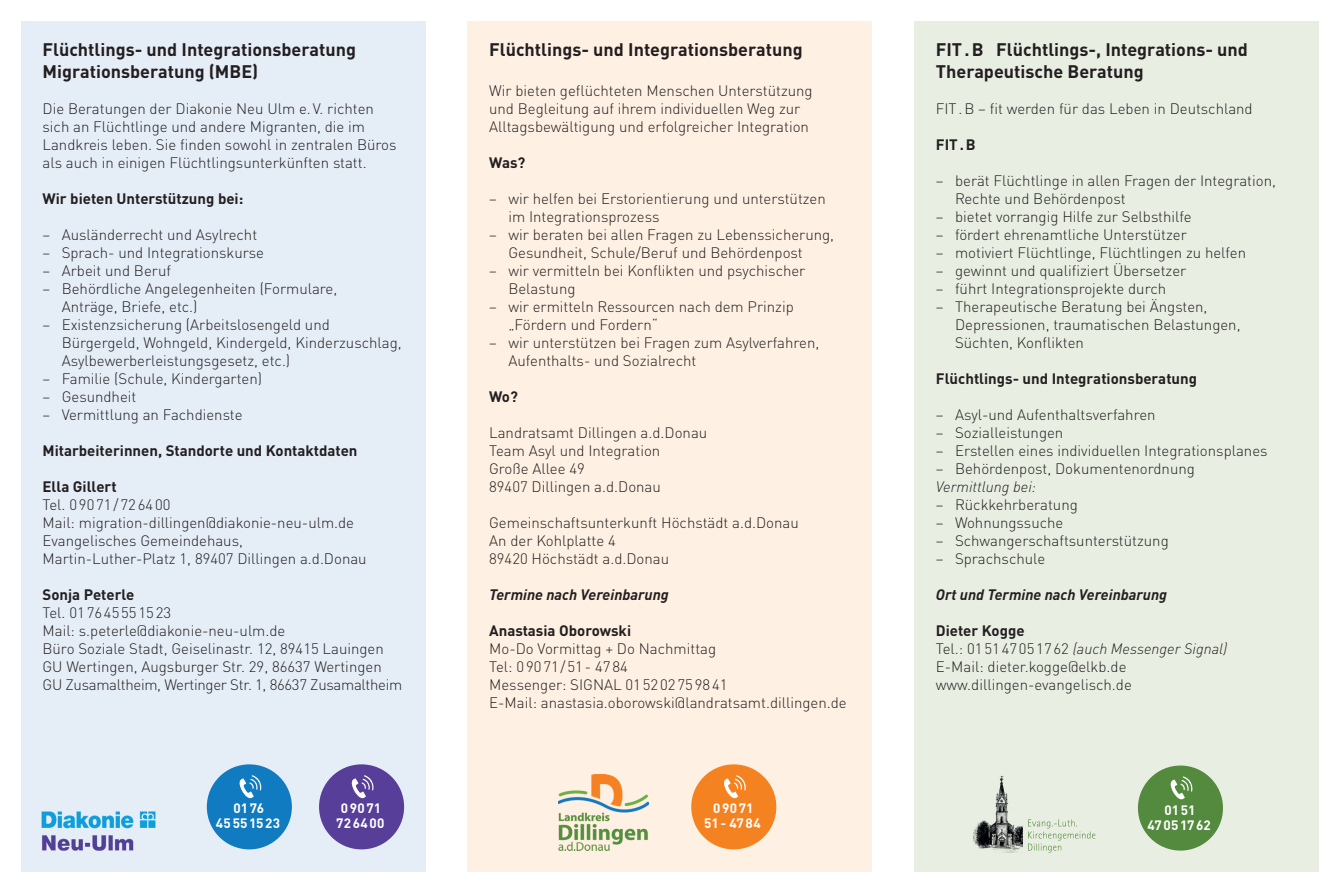
<style>
.page{position:relative;width:1340px;height:893px;background:#fff}
.page>*{position:absolute;margin:0;border:0;box-sizing:border-box;transform-origin:0 0}
.t1{font:700 18px/21.6px "DINOT";color:#231f20}
.t2{font:300 15px/18px "DINOT";color:#231f20}
.t3{font:700 15px "DINOT";color:#231f20}
.t4{font:italic 700 15px "DINOT";color:#231f20}
.t5{font:italic 300 15px "DINOT";color:#231f20}
.t6{font:700 13.5px/15px "DINOT";letter-spacing:.005em;color:#fff;text-align:center}
.s1{font-weight:700}
.s2{font-style:italic}
</style>
<div class="page">
<div style="left:468px;top:21px;width:404px;height:851px;background:#fef0e2"></div>
<div style="left:21px;top:21px;width:404px;height:851px;background:#e5edf7"></div>
<div style="left:914px;top:21px;width:404px;height:851px;background:#e9eee3"></div>
<img style="left:41px;top:811px;width:115px;height:40px">
<img style="left:558px;top:774px;width:90px;height:76px">
<div style="left:207px;top:764px;width:85px;height:85px;background:#107bc1;border-radius:50%"></div>
<svg style="left:239px;top:775px;width:22px;height:23px"></svg>
<div style="left:319px;top:764px;width:85px;height:85px;background:#573e99;border-radius:50%"></div>
<svg style="left:352px;top:775px;width:21px;height:23px"></svg>
<div style="left:691px;top:764px;width:85px;height:85px;background:#f58220;border-radius:50%"></div>
<svg style="left:724px;top:775px;width:21px;height:23px"></svg>
<div style="left:1137px;top:765px;width:85px;height:86px;background:#548a3d;border-radius:50%"></div>
<svg style="left:1170px;top:776px;width:22px;height:23px"></svg>
<img style="left:973px;top:776px;width:49px;height:76px">
<svg style="left:1028px;top:819px;width:67px;height:34px"></svg>
<p class="t1" style="left:43px;top:38px;width:315px">Flüchtlings- und Integrationsberatung<br>Migrationsberatung (MBE)</p>
<p class="t2" style="left:43px;top:99px;width:355px">Die Beratungen der Diakonie Neu Ulm e. V. richten sich an Flüchtlinge und andere Migranten, die im Landkreis leben. Sie finden sowohl in zentralen Büros als auch in einigen Flüchtlingsunterkünften statt.</p>
<p class="t3" style="left:43px;top:189px;width:202px">Wir bieten Unterstützung bei:</p>
<p class="t2" style="left:43px;top:225px;width:216px">– Ausländerrecht und Asylrecht</p>
<p class="t2" style="left:43px;top:243px;width:223px">– Sprach- und Integrationskurse</p>
<p class="t2" style="left:43px;top:261px;width:130px">– Arbeit und Beruf</p>
<p class="t2" style="left:62px;top:279px;width:277px;text-indent:-19px">– Behördliche Angelegenheiten (Formulare,<br>Anträge, Briefe, etc.)</p>
<p class="t2" style="left:62px;top:315px;width:341px;text-indent:-19px">– Existenzsicherung (Arbeitslosengeld und<br>Bürgergeld, Wohngeld, Kindergeld, Kinderzuschlag,<br>Asylbewerberleistungsgesetz, etc.)</p>
<p class="t2" style="left:43px;top:369px;width:221px">– Familie (Schule, Kindergarten)</p>
<p class="t2" style="left:43px;top:387px;width:95px">– Gesundheit</p>
<p class="t2" style="left:43px;top:405px;width:201px">– Vermittlung an Fachdienste</p>
<p class="t3" style="left:43px;top:441px;width:316px">Mitarbeiterinnen, Standorte und Kontaktdaten</p>
<p class="t3" style="left:43px;top:477px;width:76px">Ella Gillert</p>
<p class="t2" style="left:43px;top:495px;width:326px">Tel. 0 90 71 / 72 64 00<br>Mail: migration-dillingen@diakonie-neu-ulm.de Evangelisches Gemeindehaus, Martin-Luther-Platz 1, 89407 Dillingen a.d.Donau</p>
<p class="t3" style="left:43px;top:585px;width:93px">Sonja Peterle</p>
<p class="t2" style="left:43px;top:603px;width:361px">Tel. 01 76 45 55 15 23<br>Mail: s.peterle@diakonie-neu-ulm.de<br>Büro Soziale Stadt, Geiselinastr. 12, 89415 Lauingen GU Wertingen, Augsburger Str. 29, 86637 Wertingen GU Zusamaltheim, Wertinger Str. 1, 86637 Zusamaltheim</p>
<p class="t1" style="left:489px;top:38px;width:315px">Flüchtlings- und Integrationsberatung</p>
<p class="t2" style="left:489px;top:81px;width:325px">Wir bieten geflüchteten Menschen Unterstützung und Begleitung auf ihrem individuellen Weg zur<br>Alltagsbewältigung und erfolgreicher Integration</p>
<p class="t3" style="left:489px;top:153px;width:38px">Was?</p>
<p class="t2" style="left:508px;top:189px;width:319px;text-indent:-19px">– wir helfen bei Erstorientierung und unterstützen im Integrationsprozess</p>
<p class="t2" style="left:508px;top:225px;width:327px;text-indent:-19px">– wir beraten bei allen Fragen zu Lebenssicherung,<br>Gesundheit, Schule/Beruf und Behördenpost</p>
<p class="t2" style="left:508px;top:261px;width:298px;text-indent:-19px">– wir vermitteln bei Konflikten und psychischer<br>Belastung</p>
<p class="t2" style="left:508px;top:297px;width:287px;text-indent:-19px">– wir ermitteln Ressourcen nach dem Prinzip „Fördern und Fordern“</p>
<p class="t2" style="left:508px;top:333px;width:312px;text-indent:-19px">– wir unterstützen bei Fragen zum Asylverfahren,<br>Aufenthalts- und Sozialrecht</p>
<p class="t3" style="left:489px;top:387px;width:30px">Wo?</p>
<p class="t2" style="left:489px;top:423px;width:219px">Landratsamt Dillingen a.d.Donau<br>Team Asyl und Integration<br>Große Allee 49<br>89407 Dillingen a.d.Donau</p>
<p class="t2" style="left:489px;top:513px;width:311px">Gemeinschaftsunterkunft Höchstädt a.d.Donau<br>An der Kohlplatte 4<br>89420 Höchstädt a.d.Donau</p>
<p class="t4" style="left:489px;top:585px;width:181px">Termine nach Vereinbarung</p>
<p class="t3" style="left:489px;top:621px;width:143px">Anastasia Oborowski</p>
<p class="t2" style="left:489px;top:639px;width:359px">Mo-Do Vormittag + Do Nachmittag<br>Tel: 0 90 71 / 51 - 47 84<br>Messenger: SIGNAL 01 52 02 75 98 41<br>E-Mail: anastasia.oborowski@landratsamt.dillingen.de</p>
<p class="t1" style="left:935px;top:38px;width:313px">FIT . B Flüchtlings-, Integrations- und<br>Therapeutische Beratung</p>
<p class="t2" style="left:935px;top:99px;width:318px">FIT . B – fit werden für das Leben in Deutschland</p>
<p class="t3" style="left:935px;top:135px;width:41px">FIT . B</p>
<p class="t2" style="left:955px;top:171px;width:322px;text-indent:-19px">– berät Flüchtlinge in allen Fragen der Integration,<br>Rechte und Behördenpost</p>
<p class="t2" style="left:935px;top:207px;width:257px">– bietet vorrangig Hilfe zur Selbsthilfe</p>
<p class="t2" style="left:935px;top:225px;width:252px">– fördert ehrenamtliche Unterstützer</p>
<p class="t2" style="left:935px;top:243px;width:312px">– motiviert Flüchtlinge, Flüchtlingen zu helfen</p>
<p class="t2" style="left:935px;top:261px;width:252px">– gewinnt und qualifiziert Übersetzer</p>
<p class="t2" style="left:935px;top:279px;width:232px">– führt Integrationsprojekte durch</p>
<p class="t2" style="left:955px;top:297px;width:287px;text-indent:-19px">– Therapeutische Beratung bei Ängsten,<br>Depressionen, traumatischen Belastungen,<br>Süchten, Konflikten</p>
<p class="t3" style="left:935px;top:369px;width:263px">Flüchtlings- und Integrationsberatung</p>
<p class="t2" style="left:935px;top:405px;width:221px">– Asyl-und Aufenthaltsverfahren</p>
<p class="t2" style="left:935px;top:423px;width:129px">– Sozialleistungen</p>
<p class="t2" style="left:935px;top:441px;width:333px">– Erstellen eines individuellen Integrationsplanes</p>
<p class="t2" style="left:935px;top:459px;width:260px">– Behördenpost, Dokumentenordnung</p>
<p class="t5" style="left:935px;top:477px;width:102px">Vermittlung bei:</p>
<p class="t2" style="left:935px;top:495px;width:143px">– Rückkehrberatung</p>
<p class="t2" style="left:935px;top:513px;width:129px">– Wohnungssuche</p>
<p class="t2" style="left:935px;top:531px;width:234px">– Schwangerschaftsunterstützung</p>
<p class="t2" style="left:935px;top:549px;width:111px">– Sprachschule</p>
<p class="t4" style="left:935px;top:585px;width:233px">Ort und Termine nach Vereinbarung</p>
<p class="t2" style="left:935px;top:621px;width:293px"><span class="s1">Dieter Kogge<br></span>Tel.: 01 51 47 05 17 62 <span class="s2">(auch Messenger Signal)<br></span>E-Mail: dieter.kogge@elkb.de www.dillingen-evangelisch.de</p>
<p class="t6" style="left:216px;top:801px;width:66px">01 76<br>45 55 15 23</p>
<p class="t6" style="left:336px;top:801px;width:50px">0 90 71<br>72 64 00</p>
<p class="t6" style="left:704px;top:801px;width:58px">0 90 71<br>51 - 47 84</p>
<p class="t6" style="left:1147px;top:802px;width:65px">01 51<br>47 05 17 62</p>
</div>
